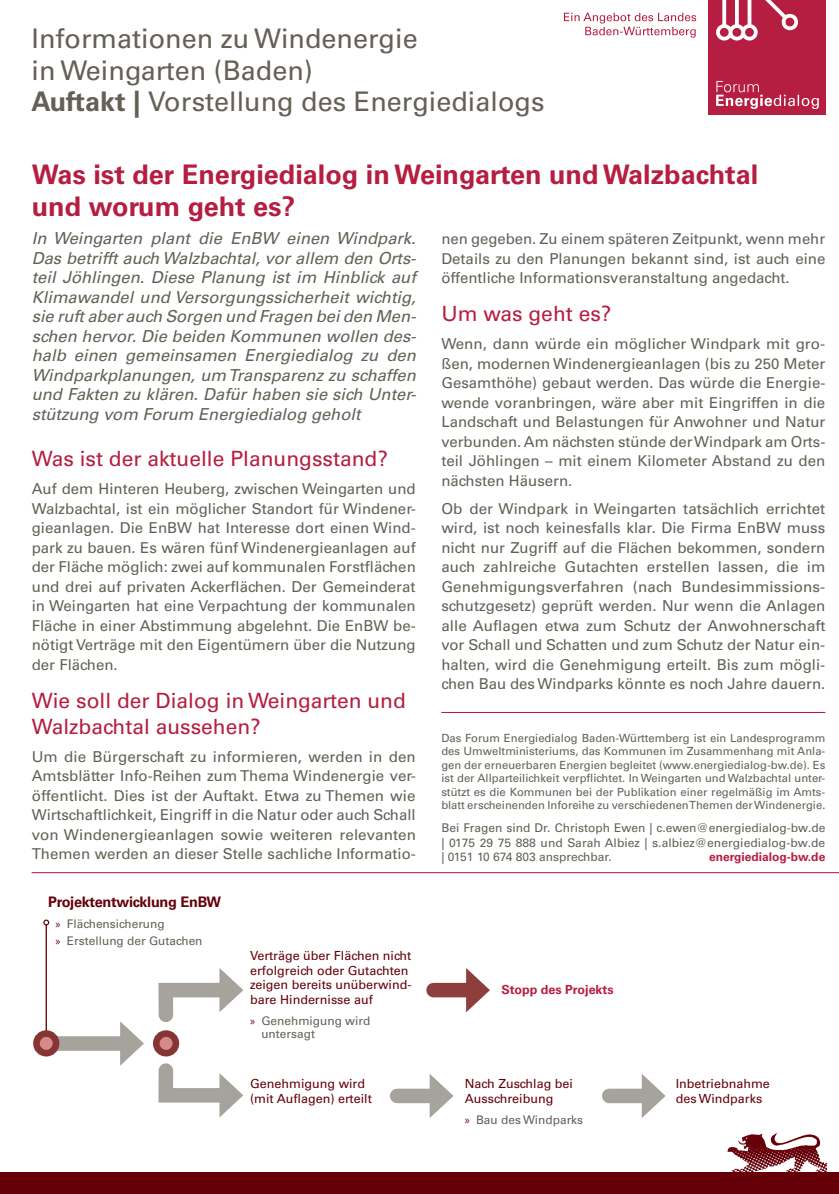
<style>
.page{position:relative;width:839px;height:1194px;background:#fff}
.page>*{position:absolute;margin:0;border:0;box-sizing:border-box;transform-origin:0 0}
.t1{font:27px/31.5px "Univers LT Std";color:#646056}
.t2{font:700 27px/31.5px "Univers LT Std";color:#b51e41}
.t3{font:21px/25.5px "Univers LT Std";color:#b51e41}
.t4{font:italic 16.5px/19.5px "Univers LT Std";color:#646056;text-align:justify}
.t5{font:15px/19.5px "Univers LT Std";color:#646056;text-align:justify}
.t6{font:700 14.55px "Univers LT";letter-spacing:-.02em;color:#650008}
.t7{font:12.6px/14.5px "Univers LT";color:#650008}
.t8{font:700 12.6px "Univers LT";color:#b51e41}
.t9{font:12px/14.4px "Univers LT Std";color:#646056;text-align:justify}
.t10{font:700 12px "Univers LT Std";color:#b51e41}
.t11{font:11.85px/17px "Univers LT";color:#646056}
.t12{font:11.25px/13.5px "Univers LT Std";color:#646056;text-align:justify}
.s1{font-weight:700}
.s2{font-family:"Myriad Pro";color:#650008}
</style>
<div class="page">
<div style="left:0;top:1172px;width:838px;height:21px;background:#650008"></div>
<hr style="left:441px;top:712px;width:384px;height:1px;background:#b51e41">
<hr style="left:32px;top:872px;width:806px;height:1px;background:#b51e41">
<div style="left:45px;top:1036px;width:84px;height:14px;background:#a6a29c"></div>
<svg style="left:120px;top:1021px;width:24px;height:44px"></svg>
<div style="left:433px;top:982px;width:42px;height:15px;background:#8e3e3c"></div>
<svg style="left:466px;top:968px;width:24px;height:44px"></svg>
<div style="left:397px;top:1088px;width:42px;height:15px;background:#a6a29c"></div>
<svg style="left:429px;top:1074px;width:24px;height:44px"></svg>
<div style="left:609px;top:1088px;width:42px;height:15px;background:#a6a29c"></div>
<svg style="left:641px;top:1074px;width:24px;height:44px"></svg>
<svg style="left:158px;top:1056px;width:85px;height:61px"></svg>
<svg style="left:158px;top:968px;width:85px;height:54px"></svg>
<hr style="left:46px;top:925px;width:1px;height:119px;background:#650008">
<svg style="left:43px;top:919px;width:6px;height:6px"></svg>
<div style="left:36px;top:1033px;width:20px;height:20px;background:#d48b89;border-radius:50%"></div>
<div style="left:33px;top:1030px;width:26px;height:26px;border:7px solid #873434;border-radius:50%"></div>
<div style="left:156px;top:1033px;width:20px;height:20px;background:#d48b89;border-radius:50%"></div>
<div style="left:153px;top:1030px;width:26px;height:26px;border:7px solid #873434;border-radius:50%"></div>
<img style="left:727px;top:1132px;width:101px;height:40px">
<div style="left:707px;top:0;width:118px;height:115px;background:#b51e41"></div>
<svg style="left:716px;top:0;width:82px;height:41px"></svg>
<svg style="left:564px;top:13px;width:132px;height:25px"></svg>
<svg style="left:716px;top:81px;width:102px;height:28px"></svg>
<h1 class="t1" style="left:32px;top:23px;width:514px">Informationen zu Windenergie<br>in Weingarten (Baden)<br><span class="s1">Auftakt |</span> Vorstellung des Energiedialogs</h1>
<h1 class="t2" style="left:32px;top:159px;width:728px">Was ist der Energiedialog in Weingarten und Walzbachtal und worum geht es?</h1>
<p class="t4" style="left:32px;top:229px;width:386px">In Weingarten plant die EnBW einen Windpark.<br>Das betrifft auch Walzbachtal, vor allem den Orts&shy;teil Jöhlingen. Diese Planung ist im Hinblick auf Klimawandel und Versorgungssicherheit wichtig, sie ruft aber auch Sorgen und Fragen bei den Men&shy;schen hervor. Die beiden Kommunen wollen des&shy;halb einen gemeinsamen Energiedialog zu den Windparkplanungen, um Transparenz zu schaffen und Fakten zu klären. Dafür haben sie sich Unter&shy;stützung vom Forum Energiedialog geholt</p>
<h2 class="t3" style="left:32px;top:446px;width:357px">Was ist der aktuelle Planungsstand?</h2>
<p class="t5" style="left:32px;top:479px;width:385px">Auf dem Hinteren Heuberg, zwischen Weingarten und Walzbachtal, ist ein möglicher Standort für Windener&shy;gieanlagen. Die EnBW hat Interesse dort einen Wind&shy;park zu bauen. Es wären fünf Windenergieanlagen auf der Fläche möglich: zwei auf kommunalen Forstflächen und drei auf privaten Ackerflächen. Der Gemeinderat in Weingarten hat eine Verpachtung der kommunalen Fläche in einer Abstimmung abgelehnt. Die EnBW be&shy;nötigt Verträge mit den Eigentümern über die Nutzung der Flächen.</p>
<h2 class="t3" style="left:32px;top:688px;width:375px">Wie soll der Dialog in Weingarten und<br>Walzbachtal aussehen?</h2>
<p class="t5" style="left:32px;top:746px;width:385px">Um die Bürgerschaft zu informieren, werden in den Amtsblätter Info-Reihen zum Thema Windenergie ver&shy;öffentlicht. Dies ist der Auftakt. Etwa zu Themen wie Wirtschaftlichkeit, Eingriff in die Natur oder auch Schall von Windenergieanlagen sowie weiteren relevanten Themen werden an dieser Stelle sachliche Informatio-</p>
<p class="t5" style="left:441px;top:229px;width:385px">nen gegeben. Zu einem späteren Zeitpunkt, wenn mehr Details zu den Planungen bekannt sind, ist auch eine öffentliche Informationsveranstaltung angedacht.</p>
<h2 class="t3" style="left:441px;top:301px;width:171px">Um was geht es?</h2>
<p class="t5" style="left:441px;top:334px;width:385px">Wenn, dann würde ein möglicher Windpark mit gro&shy;ßen, modernen Windenergieanlagen (bis zu 250 Meter Gesamthöhe) gebaut werden. Das würde die Energie&shy;wende voranbringen, wäre aber mit Eingriffen in die Landschaft und Belastungen für Anwohner und Natur verbunden. Am nächsten stünde der Windpark am Orts&shy;teil Jöhlingen – mit einem Kilometer Abstand zu den nächsten Häusern.</p>
<p class="t5" style="left:441px;top:499px;width:385px">Ob der Windpark in Weingarten tatsächlich errichtet wird, ist noch keinesfalls klar. Die Firma EnBW muss nicht nur Zugriff auf die Flächen bekommen, sondern auch zahlreiche Gutachten erstellen lassen, die im Genehmigungsverfahren (nach Bundesimmissions&shy;schutzgesetz) geprüft werden. Nur wenn die Anlagen alle Auflagen etwa zum Schutz der Anwohnerschaft vor Schall und Schatten und zum Schutz der Natur ein&shy;halten, wird die Genehmigung erteilt. Bis zum mögli&shy;chen Bau des Windparks könnte es noch Jahre dauern.</p>
<p class="t12" style="left:441px;top:731px;width:385px">Das Forum Energiedialog Baden-Württemberg ist ein Landesprogramm des Umweltministeriums, das Kommunen im Zusammenhang mit Anla&shy;gen der erneuerbaren Energien begleitet (www.energiedialog-bw.de). Es ist der Allparteilichkeit verpflichtet. In Weingarten und Walzbachtal unter&shy;stützt es die Kommunen bei der Publikation einer regelmäßig im Amts&shy;blatt erscheinenden Inforeihe zu verschiedenen Themen der Windenergie.</p>
<p class="t9" style="left:441px;top:821px;width:385px">Bei Fragen sind Dr. Christoph Ewen | c.ewen@energiedialog-bw.de | 0175 29 75 888 und Sarah Albiez | s.albiez@energiedialog-bw.de | 0151 10 674 803 ansprechbar.</p>
<p class="t10" style="left:709px;top:850px;width:118px">energiedialog-bw.de</p>
<p class="t6" style="left:48px;top:893px;width:174px">Projektentwicklung EnBW</p>
<p class="t11" style="left:56px;top:915px;width:148px"><span class="s2">»</span> Flächensicherung<br><span class="s2">»</span> Erstellung der Gutachen</p>
<p class="t7" style="left:250px;top:948px;width:163px">Verträge über Flächen nicht erfolgreich oder Gutachten zeigen bereits unüberwind&shy;bare Hindernisse auf</p>
<p class="t11" style="left:261px;top:1013px;width:110px;line-height:13.2px;text-indent:-11px"><span class="s2">»</span> Genehmigung wird untersagt</p>
<p class="t8" style="left:501px;top:982px;width:114px">Stopp des Projekts</p>
<p class="t7" style="left:250px;top:1076px;width:123px">Genehmigung wird (mit Auflagen) erteilt</p>
<p class="t7" style="left:465px;top:1076px;width:110px">Nach Zuschlag bei<br>Ausschreibung</p>
<p class="t11" style="left:465px;top:1111px;width:120px"><span class="s2">»</span> Bau des Windparks</p>
<p class="t7" style="left:675px;top:1076px;width:96px">Inbetriebnahme des Windparks</p>
</div>
